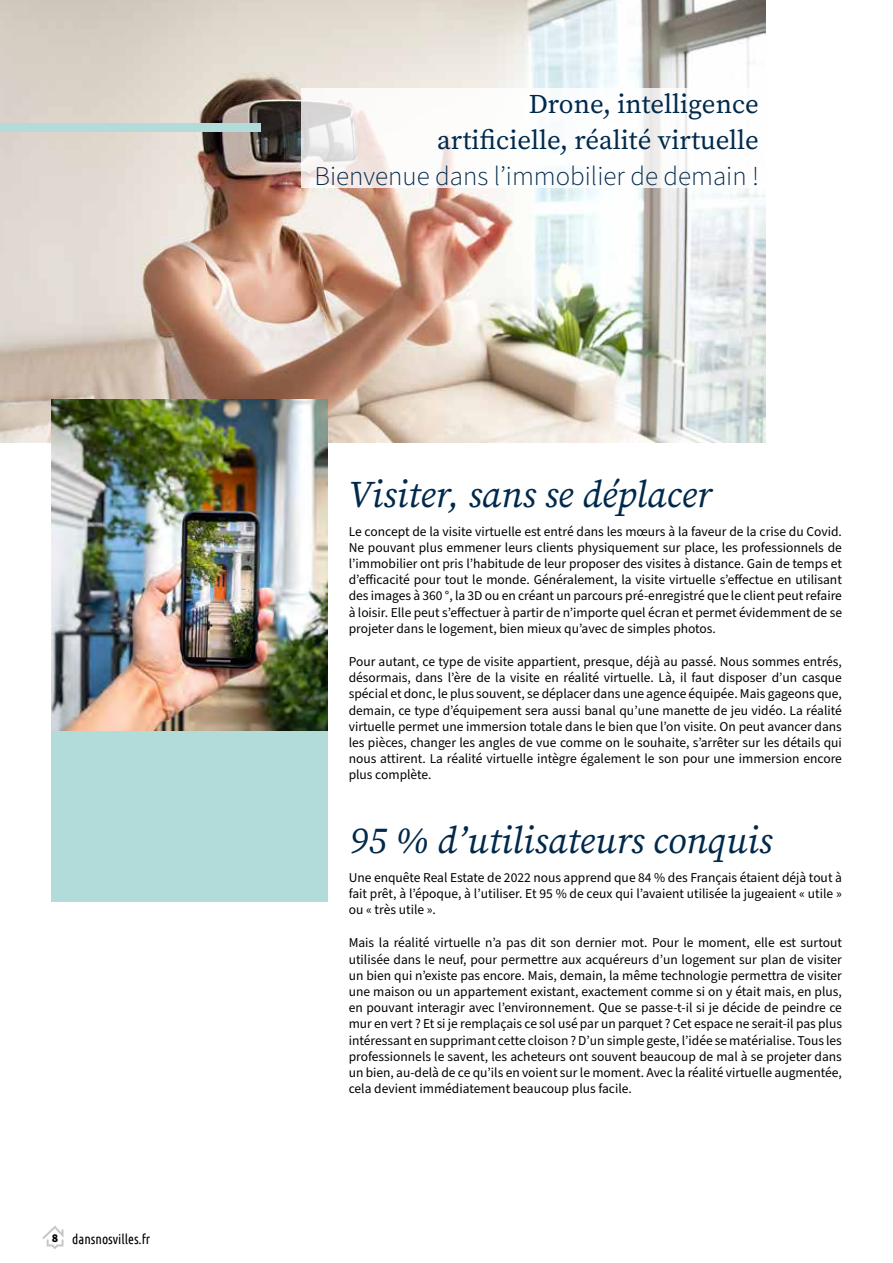
<style>
.page{position:relative;width:893px;height:1263px;background:#fff}
.page>*{position:absolute;margin:0;border:0;box-sizing:border-box;transform-origin:0 0}
.t1{font:italic 37.5px "Source Serif Variable";color:#00294c}
.t2{font:27px/36px "Source Serif Variable";color:#00294c;text-align:right}
.t3{font:300 27px "Source Sans Pro";color:#00294c}
.t4{font:13.5px/16.2px "Source Sans Pro";color:#000;text-align:justify}
.t5{font:13.5px "Ubuntu Condensed";color:#000}
.s1{font-family:"Source Sans Pro";font-weight:900;font-size:12px}
</style>
<div class="page">
<svg style="left:42px;top:1226px;width:22px;height:23px"></svg>
<img style="left:0;top:0;width:765px;height:442px">
<img style="left:51px;top:400px;width:276px;height:331px">
<div style="left:51px;top:731px;width:276px;height:170px;background:#b2dcd9"></div>
<div style="left:302px;top:88px;width:540px;height:100px;background:#fff"></div>
<div style="left:0;top:123px;width:260px;height:9px;background:#b2dcd9"></div>
<p class="t5" style="left:52px;top:1230px;width:100px"><span class="s1">8</span> dansnosvilles.fr</p>
<h2 class="t2" style="left:437px;top:86px;width:323px">Drone, intelligence artificielle, réalité virtuelle</h2>
<h2 class="t3" style="left:314px;top:158px;width:446px">Bienvenue dans l’immobilier de demain !</h2>
<h1 class="t1" style="left:349px;top:469px;width:365px">Visiter, sans se déplacer</h1>
<p class="t4" style="left:349px;top:523px;width:495px">Le concept de la visite virtuelle est entré dans les mœurs à la faveur de la crise du Covid.<br>Ne pouvant plus emmener leurs clients physiquement sur place, les professionnels de l’immobilier ont pris l’habitude de leur proposer des visites à distance. Gain de temps et d’efficacité pour tout le monde. Généralement, la visite virtuelle s’effectue en utilisant des images à 360 °, la 3D ou en créant un parcours pré-enregistré que le client peut refaire à loisir. Elle peut s’effectuer à partir de n’importe quel écran et permet évidemment de se projeter dans le logement, bien mieux qu’avec de simples photos.</p>
<p class="t4" style="left:349px;top:654px;width:495px">Pour autant, ce type de visite appartient, presque, déjà au passé. Nous sommes entrés, désormais, dans l’ère de la visite en réalité virtuelle. Là, il faut disposer d’un casque spécial et donc, le plus souvent, se déplacer dans une agence équipée. Mais gageons que, demain, ce type d’équipement sera aussi banal qu’une manette de jeu vidéo. La réalité virtuelle permet une immersion totale dans le bien que l’on visite. On peut avancer dans les pièces, changer les angles de vue comme on le souhaite, s’arrêter sur les détails qui nous attirent. La réalité virtuelle intègre également le son pour une immersion encore plus complète.</p>
<h1 class="t1" style="left:349px;top:815px;width:425px">95 % d’utilisateurs conquis</h1>
<p class="t4" style="left:349px;top:870px;width:495px">Une enquête Real Estate de 2022 nous apprend que 84 % des Français étaient déjà tout à fait prêt, à l’époque, à l’utiliser. Et 95 % de ceux qui l’avaient utilisée la jugeaient « utile » ou « très utile ».</p>
<p class="t4" style="left:349px;top:935px;width:495px">Mais la réalité virtuelle n’a pas dit son dernier mot. Pour le moment, elle est surtout utilisée dans le neuf, pour permettre aux acquéreurs d’un logement sur plan de visiter un bien qui n’existe pas encore. Mais, demain, la même technologie permettra de visiter une maison ou un appartement existant, exactement comme si on y était mais, en plus, en pouvant interagir avec l’environnement. Que se passe-t-il si je décide de peindre ce mur en vert ? Et si je remplaçais ce sol usé par un parquet ? Cet espace ne serait-il pas plus intéressant en supprimant cette cloison ? D’un simple geste, l’idée se matérialise. Tous les professionnels le savent, les acheteurs ont souvent beaucoup de mal à se projeter dans un bien, au-delà de ce qu’ils en voient sur le moment. Avec la réalité virtuelle augmentée, cela devient immédiatement beaucoup plus facile.</p>
</div>
